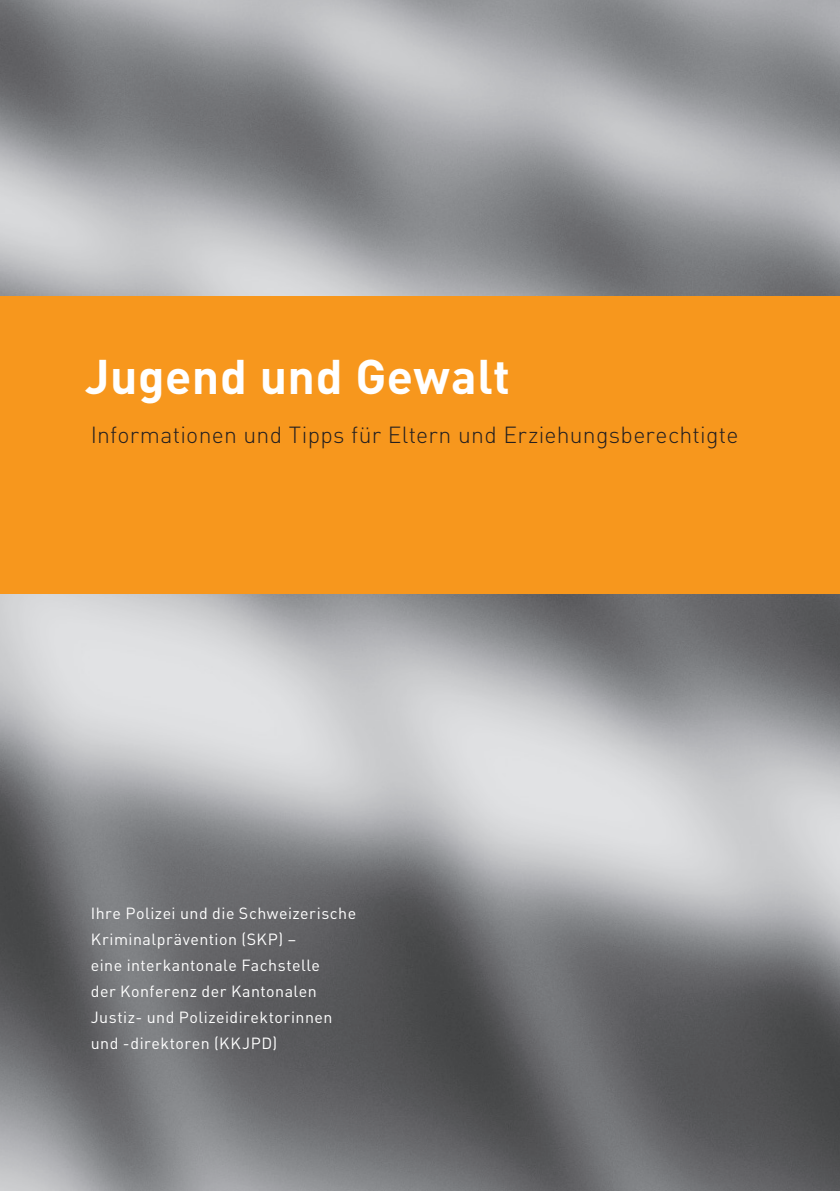
<style>
.page{position:relative;width:840px;height:1191px;background:#fff}
.page>*{position:absolute;margin:0;border:0;box-sizing:border-box;transform-origin:0 0}
.t1{font:700 48px "DIN Pro";letter-spacing:.01em;color:#fff}
.t2{font:300 23px "DIN Pro";letter-spacing:.01em;color:#231f20}
.t3{font:16px/26px "DIN Pro";letter-spacing:.03em;color:#fff}
</style>
<div class="page">
<img style="left:0;top:0;width:839px;height:1191px">
<div style="left:0;top:296px;width:839px;height:298px;background:#f7971d"></div>
<h1 class="t1" style="left:85px;top:344px;width:426px">Jugend und Gewalt</h1>
<h2 class="t2" style="left:91px;top:419px;width:648px">Informationen und Tipps für Eltern und Erziehungsberechtigte</h2>
<p class="t3" style="left:91px;top:899px;width:267px">Ihre Polizei und die Schweizerische<br>Kriminalprävention (SKP) –<br>eine interkantonale Fachstelle<br>der Konferenz der Kantonalen<br>Justiz- und Polizeidirektorinnen und -direktoren (KKJPD)</p>
</div>
